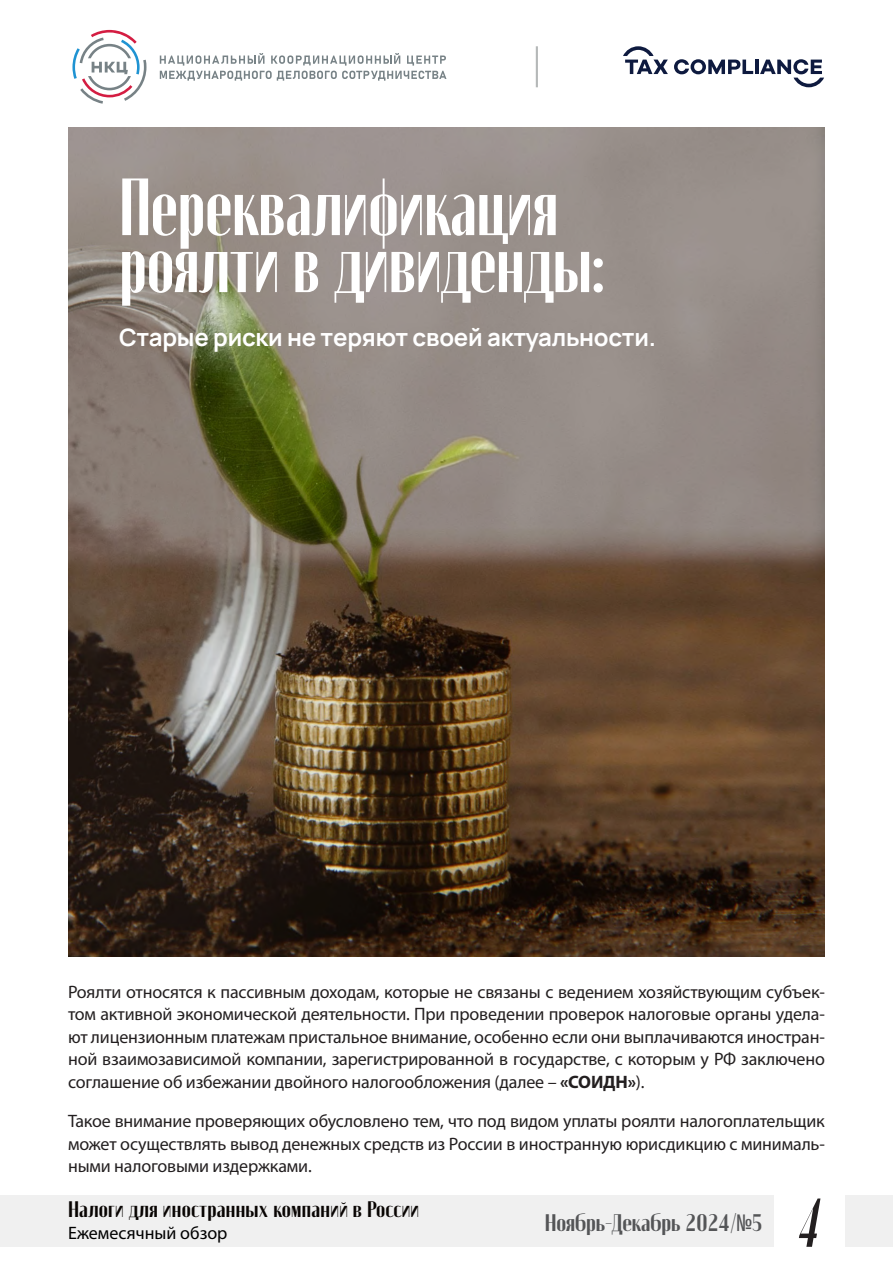
<style>
.page{position:relative;width:893px;height:1263px;background:#fff}
.page>*{position:absolute;margin:0;border:0;box-sizing:border-box;transform-origin:0 0}
.Заголовок{font:81px/57px "Moniqa Extra Bold Narrow Heading";color:#fff}
.t1{font:69px "Moniqa Bold Cond Ita Display";color:#231f20}
.Подзаголовок{font:700 24px "Manrope";letter-spacing:-.01em;color:#fff}
.t2{font:24px "Moniqa Extra Bold Heading";letter-spacing:-.005em;color:#545557;scale:1.06 1}
.t3{font:22.5px "Moniqa Extra Bold Heading";letter-spacing:.01em;color:#090503;scale:1.06 1}
.осн_тект{font:18px/22.5px "Myriad Pro";letter-spacing:-.01em;color:#231f20;text-align:justify}
.t4{font:18px "Myriad Pro";color:#000}
.s1{font-weight:700}
.s2{font-family:"Andale Mono"}
</style>
<div class="page">
<div style="left:0;top:1195px;width:774px;height:51px;background:#f0f0f0"></div>
<div style="left:845px;top:1195px;width:48px;height:51px;background:#f0f0f0"></div>
<svg style="left:72px;top:30px;width:74px;height:74px"></svg>
<svg style="left:160px;top:53px;width:286px;height:28px"></svg>
<hr style="left:536px;top:46px;width:2px;height:41px;background:#b5b8b8">
<svg style="left:623px;top:46px;width:45px;height:28px"></svg>
<svg style="left:674px;top:59px;width:79px;height:15px"></svg>
<hr style="left:755px;top:60px;width:4px;height:14px;background:#0e1a3f">
<svg style="left:760px;top:59px;width:64px;height:28px"></svg>
<img style="left:68px;top:128px;width:757px;height:829px">
<p class="Заголовок" style="left:119px;top:179px;width:488px">Переквалификация роялти в дивиденды:</p>
<p class="Подзаголовок" style="left:119px;top:321px;width:538px">Старые риски не теряют своей актуальности.</p>
<p class="осн_тект" style="left:68px;top:980px;width:758px">Роялти относятся к пассивным доходам, которые не связаны с ведением хозяйствующим субъек&shy;том активной экономической деятельности. При проведении проверок налоговые органы удела&shy;ют лицензионным платежам пристальное внимание, особенно если они выплачиваются иностран&shy;ной взаимозависимой компании, зарегистрированной в государстве, с которым у РФ заключено соглашение об избежании двойного налогообложения (далее – <span class="s1">«СОИДН»</span>).</p>
<p class="осн_тект" style="left:68px;top:1110px;width:758px">Такое внимание проверяющих обусловлено тем, что под видом уплаты роялти налогоплательщик может осуществлять вывод денежных средств из России в иностранную юрисдикцию с минималь&shy;ными налоговыми издержками.</p>
<p class="t3" style="left:68px;top:1198px;width:333px">Налоги для иностранных компаний в России</p>
<p class="t4" style="left:68px;top:1222px;width:161px">Ежемесячный обзор</p>
<h3 class="t2" style="left:545px;top:1210px;width:207px">Ноябрь-Декабрь 2024/<span class="s2">№</span>5</h3>
<h2 class="t1" style="left:801px;top:1188px;width:21px">4</h2>
</div>
